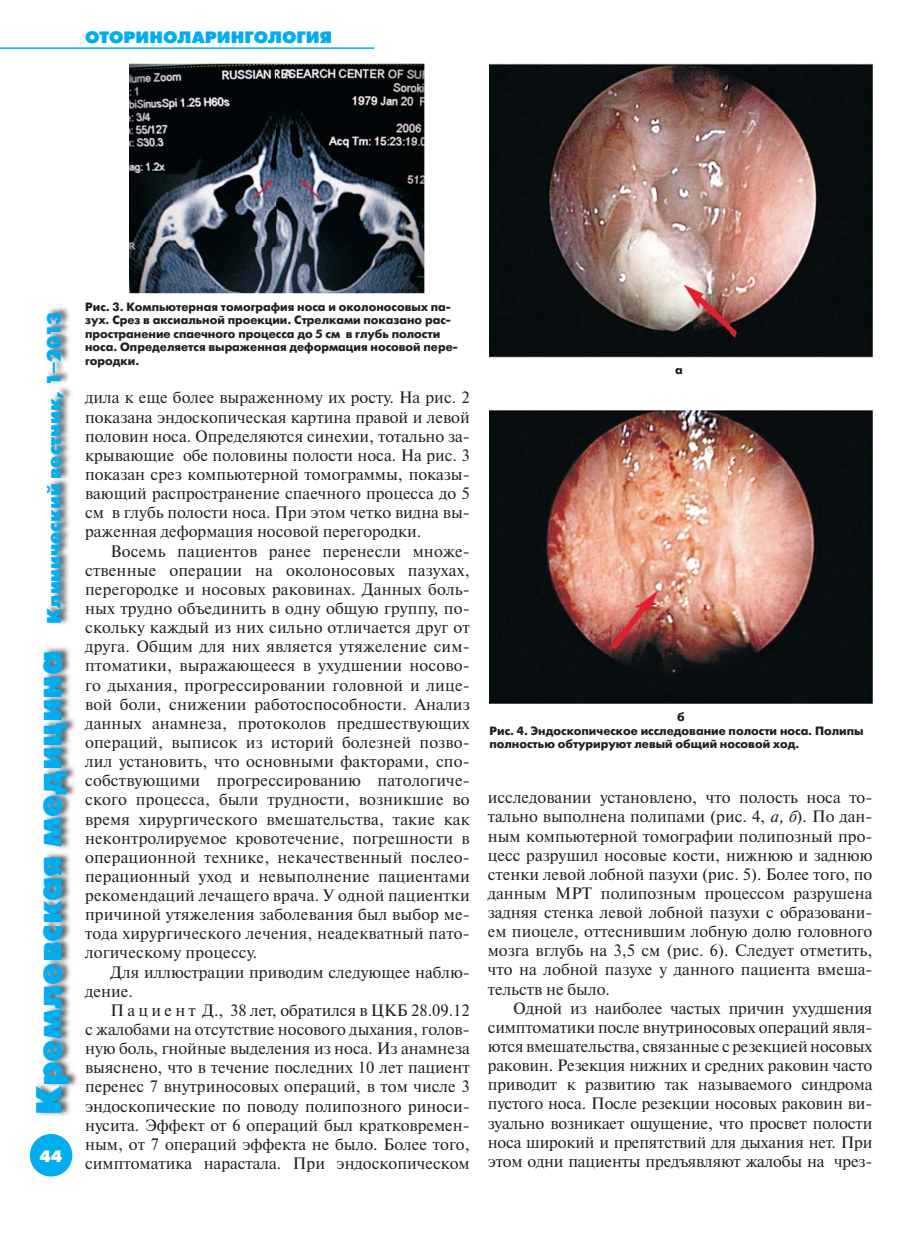
<style>
.page{position:relative;width:915px;height:1234px;background:#fff}
.page>*{position:absolute;margin:0;border:0;box-sizing:border-box;transform-origin:0 0}
.t1{font:36px "Futuris XC";color:#00adef}
.t2{font:19.5px "Futuris XC";color:#00adef}
.t3{font:16.5px/19.2px "Newton C";color:#231f20;text-align:justify}
.t4{font:16.5px "Futuris XC";color:#00adef}
.t5{font:16.5px "Futuris XC";color:#fff}
.t6{font:700 12px/13.5px "Futuris C";color:#231f20}
.s1{font-style:italic}
</style>
<div class="page">
<div style="left:30px;top:1133px;width:42px;height:43px;background:#00adef;border-radius:50%"></div>
<hr style="left:0;top:47px;width:374px;height:2px;background:#00adef">
<img style="left:36px;top:307px;width:41px;height:808px">
<img style="left:129px;top:64px;width:295px;height:229px">
<img style="left:489px;top:64px;width:383px;height:293px">
<img style="left:489px;top:410px;width:383px;height:293px">
<p class="t4" style="left:85px;top:31px;width:248px">ОТОРИНОЛАРИНГОЛОГИЯ</p>
<p class="t2" style="left:47px;top:623px;width:313px;rotate:-90deg">Клинический вестник, 1–2013</p>
<h1 class="t1" style="left:36px;top:1114px;width:466px;rotate:-90deg">Кремлевская медицина</h1>
<p class="t5" style="left:40px;top:1149px;width:24px">44</p>
<p class="t6" style="left:85px;top:301px;width:374px">Рис. 3. Компьютерная томография носа и околоносовых па&shy;зух. Срез в аксиальной проекции. Стрелками показано рас&shy;пространение спаечного процесса до 5 см в глубь полости носа. Определяется выраженная деформация носовой пере&shy;городки.</p>
<p class="t3" style="left:85px;top:390px;width:386px">дила к еще более выраженному их росту. На рис. 2 показана эндоскопическая картина правой и левой половин носа. Определяются синехии, тотально за&shy;крывающие обе половины полости носа. На рис. 3 показан срез компьютерной томограммы, показы&shy;вающий распространение спаечного процесса до 5 см в глубь полости носа. При этом четко видна вы&shy;раженная деформация носовой перегородки.</p>
<p class="t3" style="left:85px;top:543px;width:386px;text-indent:26px">Восемь пациентов ранее перенесли множе&shy;ственные операции на околоносовых пазухах, перегородке и носовых раковинах. Данных боль&shy;ных трудно объединить в одну общую группу, по&shy;скольку каждый из них сильно отличается друг от друга. Общим для них является утяжеление сим&shy;птоматики, выражающееся в ухудшении носово&shy;го дыхания, прогрессировании головной и лице&shy;вой боли, снижении работоспособности. Анализ данных анамнеза, протоколов предшествующих операций, выписок из историй болезней позво&shy;лил установить, что основными факторами, спо&shy;собствующими прогрессированию патологиче&shy;ского процесса, были трудности, возникшие во время хирургического вмешательства, такие как неконтролируемое кровотечение, погрешности в операционной технике, некачественный послео&shy;перационный уход и невыполнение пациентами рекомендаций лечащего врача. У одной пациентки причиной утяжеления заболевания был выбор ме&shy;тода хирургического лечения, неадекватный пато&shy;логическому процессу.</p>
<p class="t3" style="left:85px;top:963px;width:386px;text-indent:26px">Для иллюстрации приводим следующее наблю&shy;дение.</p>
<p class="t3" style="left:85px;top:1002px;width:386px;text-indent:26px">П а ц и е н т Д., 38 лет, обратился в ЦКБ 28.09.12 с жалобами на отсутствие носового дыхания, голов&shy;ную боль, гнойные выделения из носа. Из анамнеза выяснено, что в течение последних 10 лет пациент перенес 7 внутриносовых операций, в том числе 3 эндоскопические по поводу полипозного риноси&shy;нусита. Эффект от 6 операций был кратковремен&shy;ным, от 7 операций эффекта не было. Более того, симптоматика нарастала. При эндоскопическом</p>
<p class="t6" style="left:674px;top:365px;width:9px">а</p>
<p class="t6" style="left:489px;top:711px;width:375px;text-indent:188px">б<br>Рис. 4. Эндоскопическое исследование полости носа. Полипы полностью обтурируют левый общий носовой ход.</p>
<p class="t3" style="left:487px;top:789px;width:386px">исследовании установлено, что полость носа то&shy;тально выполнена полипами (рис. 4, <span class="s1">а, б</span>). По дан&shy;ным компьютерной томографии полипозный про&shy;цесс разрушил носовые кости, нижнюю и заднюю стенки левой лобной пазухи (рис. 5). Более того, по данным МРТ полипозным процессом разрушена задняя стенка левой лобной пазухи с образовани&shy;ем пиоцеле, оттеснившим лобную долю головного мозга вглубь на 3,5 см (рис. 6). Следует отметить, что на лобной пазухе у данного пациента вмеша&shy;тельств не было.</p>
<p class="t3" style="left:487px;top:999px;width:386px;text-indent:26px">Одной из наиболее частых причин ухудшения симптоматики после внутриносовых операций явля&shy;ются вмешательства, связанные с резекцией носовых раковин. Резекция нижних и средних раковин часто приводит к развитию так называемого синдрома пустого носа. После резекции носовых раковин ви&shy;зуально возникает ощущение, что просвет полости носа широкий и препятствий для дыхания нет. При этом одни пациенты предъявляют жалобы на чрез-</p>
</div>
